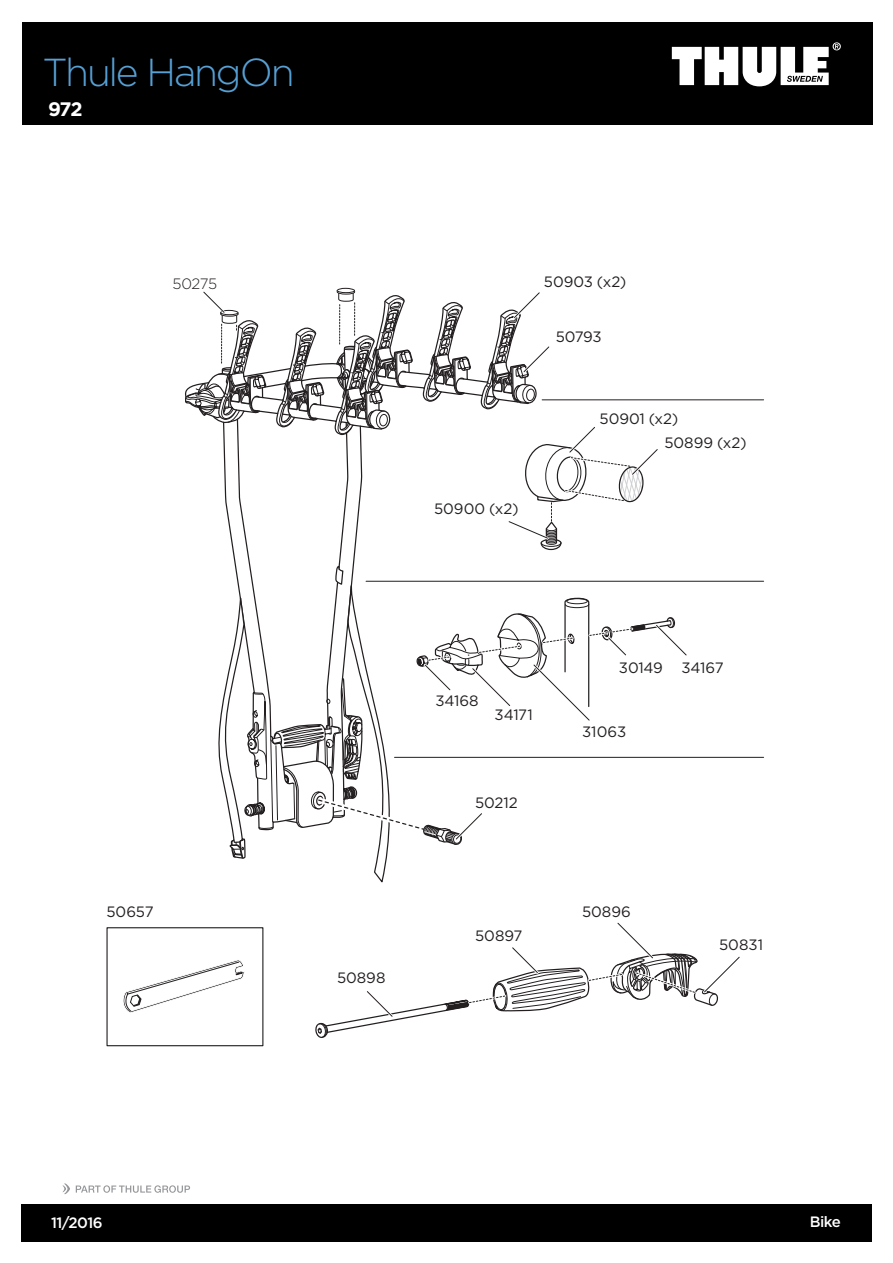
<style>
.page{position:relative;width:893px;height:1263px;background:#fff}
.page>*{position:absolute;margin:0;border:0;box-sizing:border-box;transform-origin:0 0}
.Productname_Page_1{font:300 39px "Thule";letter-spacing:-.055em;color:#56a0d5}
.Number_1_2{font:700 19.5px "Thule";color:#fff}
.t1{font:15px "Thule";letter-spacing:-.005em;color:#231f20}
.sidfot_vänster{font:500 15px "Thule";letter-spacing:-.04em;color:#fff}
.t2{font:300 15px "Thule";letter-spacing:-.03em;color:#231f20}
.sidfot{font:500 15px "Thule";color:#fff}
</style>
<div class="page">
<svg style="left:63px;top:1183px;width:7px;height:11px"></svg>
<svg style="left:76px;top:1185px;width:107px;height:8px"></svg>
<div style="left:22px;top:23px;width:850px;height:102px;background:#000"></div>
<svg style="left:672px;top:42px;width:169px;height:44px"></svg>
<div style="left:22px;top:1204px;width:850px;height:38px;background:#000"></div>
<svg style="left:123px;top:975px;width:61px;height:38px"></svg>
<div style="left:106px;top:927px;width:157px;height:119px;border:1px solid #231f20"></div>
<hr style="left:366px;top:581px;width:398px;height:1px;background:#231f20">
<hr style="left:394px;top:757px;width:370px;height:1px;background:#231f20">
<hr style="left:542px;top:399px;width:222px;height:1px;background:#231f20">
<svg style="left:315px;top:922px;width:425px;height:116px"></svg>
<svg style="left:185px;top:287px;width:505px;height:596px"></svg>
<p class="Productname_Page_1" style="left:43px;top:48px;width:254px">Thule HangOn</p>
<p class="Number_1_2" style="left:48px;top:97px;width:36px">972</p>
<p class="t2" style="left:173px;top:274px;width:46px">50275</p>
<p class="t1" style="left:106px;top:902px;width:49px">50657</p>
<p class="t1" style="left:544px;top:272px;width:84px">50903 (x2)</p>
<p class="t1" style="left:556px;top:327px;width:48px">50793</p>
<p class="t1" style="left:434px;top:499px;width:86px">50900 (x2)</p>
<p class="t1" style="left:600px;top:409px;width:80px">50901 (x2)</p>
<p class="t1" style="left:664px;top:433px;width:84px">50899 (x2)</p>
<p class="t1" style="left:337px;top:968px;width:50px">50898</p>
<p class="t1" style="left:435px;top:691px;width:45px">34168</p>
<p class="t1" style="left:495px;top:705px;width:40px">34171</p>
<p class="t1" style="left:475px;top:793px;width:44px">50212</p>
<p class="t1" style="left:475px;top:926px;width:49px">50897</p>
<p class="t1" style="left:619px;top:658px;width:46px">30149</p>
<p class="t1" style="left:681px;top:658px;width:44px">34167</p>
<p class="t1" style="left:582px;top:722px;width:46px">31063</p>
<p class="t1" style="left:582px;top:902px;width:50px">50896</p>
<p class="t1" style="left:719px;top:935px;width:45px">50831</p>
<p class="sidfot_vänster" style="left:51px;top:1212px;width:53px">11/2016</p>
<p class="sidfot" style="left:810px;top:1212px;width:33px">Bike</p>
</div>
